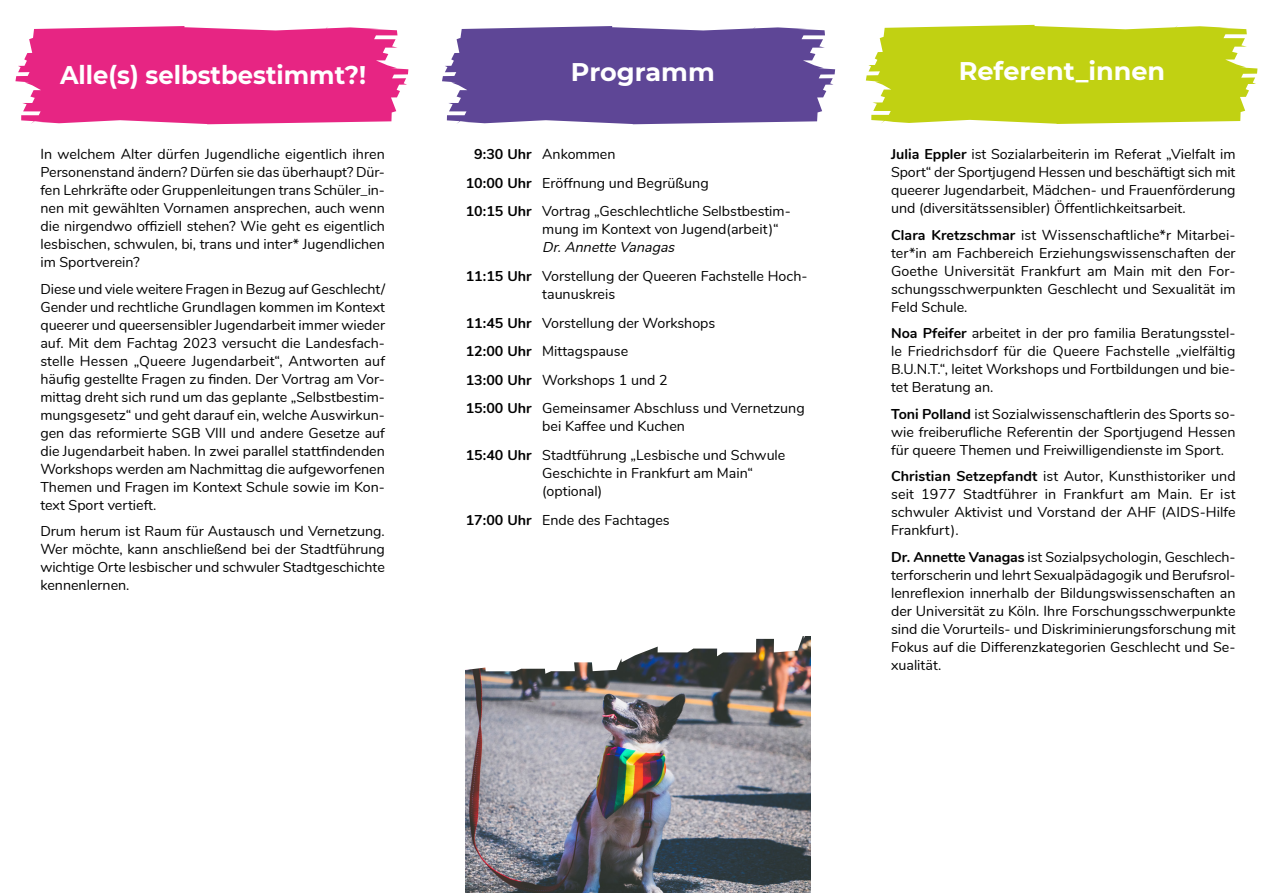
<style>
.page{position:relative;width:1276px;height:893px;background:#fff}
.page>*{position:absolute;margin:0;border:0;box-sizing:border-box;transform-origin:0 0}
.t1{font:700 25.5px "Montserrat";color:#fff;scale:.95 1}
.t2{font:700 25.5px "Montserrat";color:#fff}
.fliesstext{font:14.25px/18px "Nunito";color:#000;text-align:justify}
.fliesstext_programm{font:14.25px/18px "Nunito";color:#000}
.s1{font-weight:700;color:#fff}
.s2{font-weight:700}
.s3{font-style:italic}
</style>
<div class="page">
<img style="left:466px;top:637px;width:344px;height:256px">
<svg style="left:465px;top:636px;width:344px;height:38px"></svg>
<svg style="left:15px;top:25px;width:1243px;height:99px;background:#b9817c"></svg>
<p class="t1" style="left:60px;top:57px;width:324px">Alle(s) selbstbestimmt?!</p>
<p class="t2" style="left:571px;top:54px;width:145px">Programm</p>
<p class="fliesstext" style="left:40px;top:144px;width:346px">In welchem Alter dürfen Jugendliche eigentlich ihren Personenstand ändern? Dürfen sie das überhaupt? Dür&shy;fen Lehrkräfte oder Gruppenleitungen trans Schüler_in&shy;nen mit gewählten Vornamen ansprechen, auch wenn die nirgendwo offiziell stehen? Wie geht es eigentlich lesbischen, schwulen, bi, trans und inter* Jugendlichen im Sportverein?</p>
<p class="fliesstext" style="left:40px;top:279px;width:346px">Diese und viele weitere Fragen in Bezug auf Geschlecht/ Gender und rechtliche Grundlagen kommen im Kontext queerer und queersensibler Jugendarbeit immer wieder auf. Mit dem Fachtag 2023 versucht die Landesfach&shy;stelle Hessen „Queere Jugendarbeit“, Antworten auf häufig gestellte Fragen zu finden. Der Vortrag am Vor&shy;mittag dreht sich rund um das geplante „Selbstbestim&shy;mungsgesetz“ und geht darauf ein, welche Auswirkun&shy;gen das reformierte SGB VIII und andere Gesetze auf die Jugendarbeit haben. In zwei parallel stattfindenden Workshops werden am Nachmittag die aufgeworfenen Themen und Fragen im Kontext Schule sowie im Kon&shy;text Sport vertieft.</p>
<p class="fliesstext" style="left:40px;top:521px;width:346px">Drum herum ist Raum für Austausch und Vernetzung.<br>Wer möchte, kann anschließend bei der Stadtführung wichtige Orte lesbischer und schwuler Stadtgeschichte kennenlernen.</p>
<p class="fliesstext_programm" style="left:466px;top:144px;width:151px"><span class="s1">0</span><span class="s2">9:30 Uhr</span> Ankommen</p>
<p class="fliesstext_programm" style="left:466px;top:173px;width:244px"><span class="s2">10:00 Uhr</span> Eröffnung und Begrüßung</p>
<p class="fliesstext_programm" style="left:542px;top:201px;width:250px;text-indent:-77px"><span class="s2">10:15 Uhr</span> Vortrag „Geschlechtliche Selbstbestim&shy;mung im Kontext von Jugend(arbeit)“<br><span class="s3">Dr.AnnetteVanagas</span></p>
<p class="fliesstext_programm" style="left:542px;top:266px;width:267px;text-indent:-77px"><span class="s2">11:15 Uhr</span> Vorstellung der Queeren Fachstelle Hoch&shy;taunuskreis</p>
<p class="fliesstext_programm" style="left:466px;top:313px;width:251px"><span class="s2">11:45 Uhr</span> Vorstellung der Workshops</p>
<p class="fliesstext_programm" style="left:466px;top:341px;width:164px"><span class="s2">12:00 Uhr</span> Mittagspause</p>
<p class="fliesstext_programm" style="left:466px;top:370px;width:203px"><span class="s2">13:00 Uhr</span> Workshops 1 und 2</p>
<p class="fliesstext_programm" style="left:542px;top:399px;width:264px;text-indent:-76px"><span class="s2">15:00 Uhr</span> Gemeinsamer Abschluss und Vernetzung bei Kaffee und Kuchen</p>
<p class="fliesstext_programm" style="left:542px;top:445px;width:245px;text-indent:-76px"><span class="s2">15:40 Uhr</span> Stadtführung „Lesbische und Schwule<br>Geschichte in Frankfurt am Main“ (optional)</p>
<p class="fliesstext_programm" style="left:466px;top:510px;width:205px"><span class="s2">17:00 Uhr</span> Ende des Fachtages</p>
<p class="t2" style="left:959px;top:53px;width:208px">Referent_innen</p>
<p class="fliesstext" style="left:891px;top:144px;width:346px"><span class="s2">Julia Eppler</span> ist Sozialarbeiterin im Referat „Vielfalt im Sport“ der Sportjugend Hessen und beschäftigt sich mit queerer Jugendarbeit, Mädchen- und Frauenförderung und (diversitätssensibler) Öffentlichkeitsarbeit.</p>
<p class="fliesstext" style="left:891px;top:225px;width:346px"><span class="s2">Clara Kretzschmar</span> ist Wissenschaftliche*r Mitarbei&shy;ter*in am Fachbereich Erziehungswissenschaften der Goethe Universität Frankfurt am Main mit den For&shy;schungsschwerpunkten Geschlecht und Sexualität im Feld Schule.</p>
<p class="fliesstext" style="left:891px;top:323px;width:346px"><span class="s2">Noa Pfeifer</span> arbeitet in der pro familia Beratungsstel&shy;le Friedrichsdorf für die Queere Fachstelle „vielfältig B.U.N.T.“, leitet Workshops und Fortbildungen und bie&shy;tet Beratung an.</p>
<p class="fliesstext" style="left:891px;top:404px;width:346px"><span class="s2">Toni Polland</span> ist Sozialwissenschaftlerin des Sports so&shy;wie freiberufliche Referentin der Sportjugend Hessen für queere Themen und Freiwilligendienste im Sport.</p>
<p class="fliesstext" style="left:891px;top:466px;width:346px"><span class="s2">Christian Setzepfandt</span> ist Autor, Kunsthistoriker und seit 1977 Stadtführer in Frankfurt am Main. Er ist schwuler Aktivist und Vorstand der AHF (AIDS-Hilfe Frankfurt).</p>
<p class="fliesstext" style="left:891px;top:547px;width:346px"><span class="s2">Dr. Annette Vanagas</span> ist Sozialpsychologin, Geschlech&shy;terforscherin und lehrt Sexualpädagogik und Berufsrol&shy;lenreflexion innerhalb der Bildungswissenschaften an der Universität zu Köln. Ihre Forschungsschwerpunkte sind die Vorurteils- und Diskriminierungsforschung mit Fokus auf die Differenzkategorien Geschlecht und Se&shy;xualität.</p>
</div>
